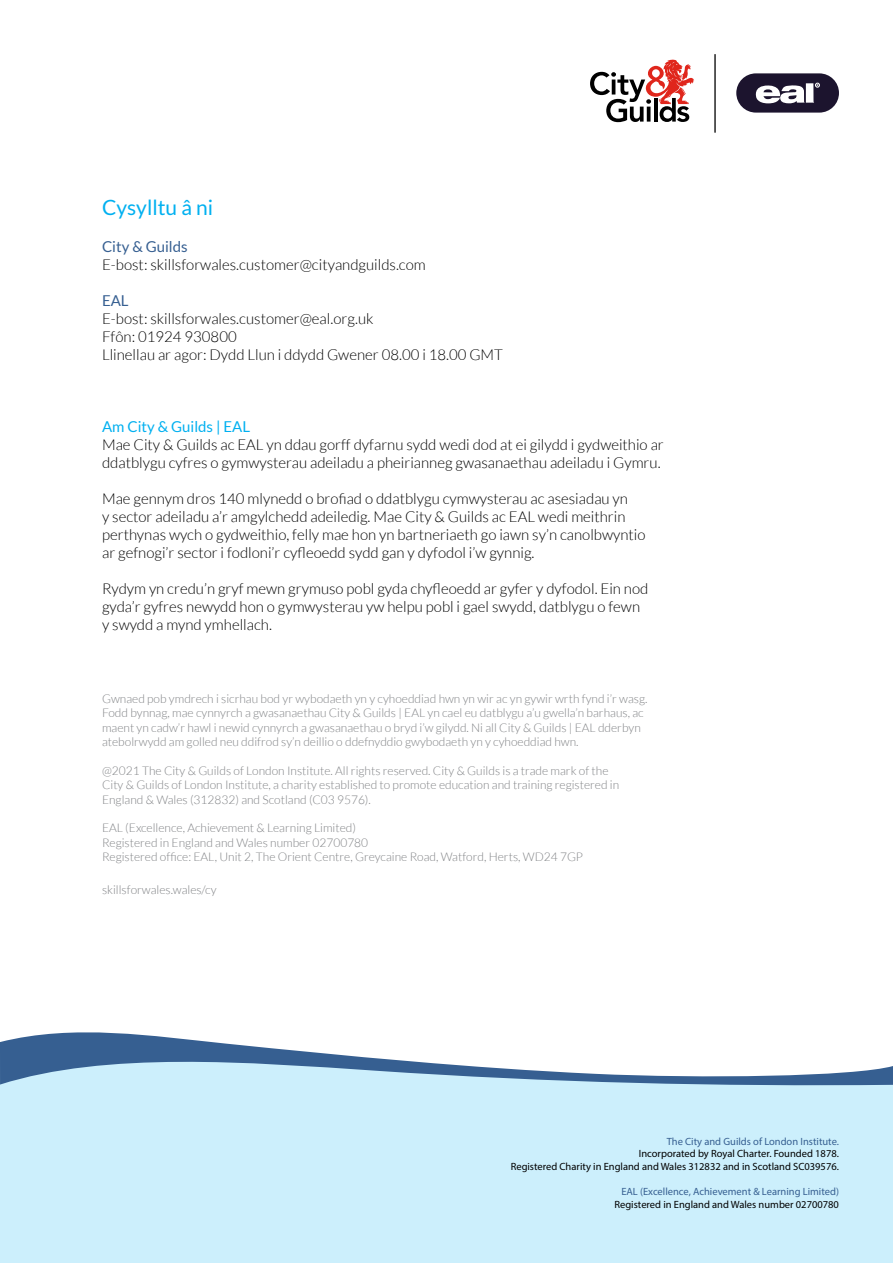
<style>
.page{position:relative;width:893px;height:1263px;background:#fff}
.page>*{position:absolute;margin:0;border:0;box-sizing:border-box;transform-origin:0 0}
.t1{font:21px "Lato";color:#00b0f0}
.t2{font:300 15px/18px "Lato";color:#000}
.t3{font:15px "Lato";color:#00b0f0}
.t4{font:15px "Lato";color:#365f91}
.t5{font:300 12px/14.4px "Lato";color:#808285}
.t6{font:10.5px/12.6px "Myriad Pro";color:#000;text-align:right}
.t7{font:10.5px "Myriad Pro";color:#365f91}
</style>
<div class="page">
<div style="left:0;top:1086px;width:893px;height:177px;background:#cceffc"></div>
<svg style="left:0;top:1032px;width:893px;height:54px"></svg>
<svg style="left:590px;top:59px;width:104px;height:63px"></svg>
<hr style="left:714px;top:54px;width:2px;height:79px;background:#000">
<div style="left:736px;top:73px;width:103px;height:40px;background:#1c142e;border-radius:20px"></div>
<svg style="left:755px;top:83px;width:65px;height:21px"></svg>
<h1 class="t1" style="left:102px;top:196px;width:113px">Cysylltu â ni</h1>
<p class="t4" style="left:102px;top:238px;width:87px">City &amp; Guilds</p>
<p class="t2" style="left:102px;top:256px;width:325px">E-bost: skillsforwales.customer@cityandguilds.com</p>
<p class="t4" style="left:102px;top:292px;width:28px">EAL</p>
<p class="t2" style="left:102px;top:310px;width:402px">E-bost: skillsforwales.customer@eal.org.uk<br>Ffôn: 01924 930800<br>Llinellau ar agor: Dydd Llun i ddydd Gwener 08.00 i 18.00 GMT</p>
<p class="t3" style="left:102px;top:418px;width:149px">Am City &amp; Guilds | EAL</p>
<p class="t2" style="left:102px;top:436px;width:563px">Mae City &amp; Guilds ac EAL yn ddau gorff dyfarnu sydd wedi dod at ei gilydd i gydweithio ar ddatblygu cyfres o gymwysterau adeiladu a pheirianneg gwasanaethau adeiladu i Gymru.</p>
<p class="t2" style="left:102px;top:490px;width:545px">Mae gennym dros 140 mlynedd o brofiad o ddatblygu cymwysterau ac asesiadau yn<br>y sector adeiladu a’r amgylchedd adeiledig. Mae City &amp; Guilds ac EAL wedi meithrin perthynas wych o gydweithio, felly mae hon yn bartneriaeth go iawn sy’n canolbwyntio ar gefnogi’r sector i fodloni’r cyfleoedd sydd gan y dyfodol i’w gynnig.</p>
<p class="t2" style="left:102px;top:580px;width:548px">Rydym yn credu’n gryf mewn grymuso pobl gyda chyfleoedd ar gyfer y dyfodol. Ein nod gyda’r gyfres newydd hon o gymwysterau yw helpu pobl i gael swydd, datblygu o fewn y swydd a mynd ymhellach.</p>
<p class="t5" style="left:102px;top:691px;width:547px">Gwnaed pob ymdrech i sicrhau bod yr wybodaeth yn y cyhoeddiad hwn yn wir ac yn gywir wrth fynd i’r wasg.<br>Fodd bynnag, mae cynnyrch a gwasanaethau City &amp; Guilds | EAL yn cael eu datblygu a’u gwella’n barhaus, ac maent yn cadw’r hawl i newid cynnyrch a gwasanaethau o bryd i’w gilydd. Ni all City &amp; Guilds | EAL dderbyn atebolrwydd am golled neu ddifrod sy’n deillio o ddefnyddio gwybodaeth yn y cyhoeddiad hwn.</p>
<p class="t5" style="left:102px;top:763px;width:519px">@2021 The City &amp; Guilds of London Institute. All rights reserved. City &amp; Guilds is a trade mark of the<br>City &amp; Guilds of London Institute, a charity established to promote education and training registered in<br>England &amp; Wales (312832) and Scotland (C03 9576).</p>
<p class="t5" style="left:102px;top:821px;width:482px">EAL (Excellence, Achievement &amp; Learning Limited)<br>Registered in England and Wales number 02700780<br>Registered office: EAL, Unit 2, The Orient Centre, Greycaine Road, Watford, Herts, WD24 7GP</p>
<p class="t5" style="left:102px;top:882px;width:116px">skillsforwales.wales/cy</p>
<p class="t7" style="left:667px;top:1135px;width:174px">The City and Guilds of London Institute.</p>
<p class="t6" style="left:511px;top:1147px;width:330px">Incorporated by Royal Charter. Founded 1878.<br>Registered Charity in England and Wales 312832 and in Scotland SC039576.</p>
<p class="t7" style="left:621px;top:1185px;width:219px">EAL (Excellence, Achievement &amp; Learning Limited)</p>
<p class="t6" style="left:615px;top:1198px;width:226px">Registered in England and Wales number 02700780</p>
</div>
